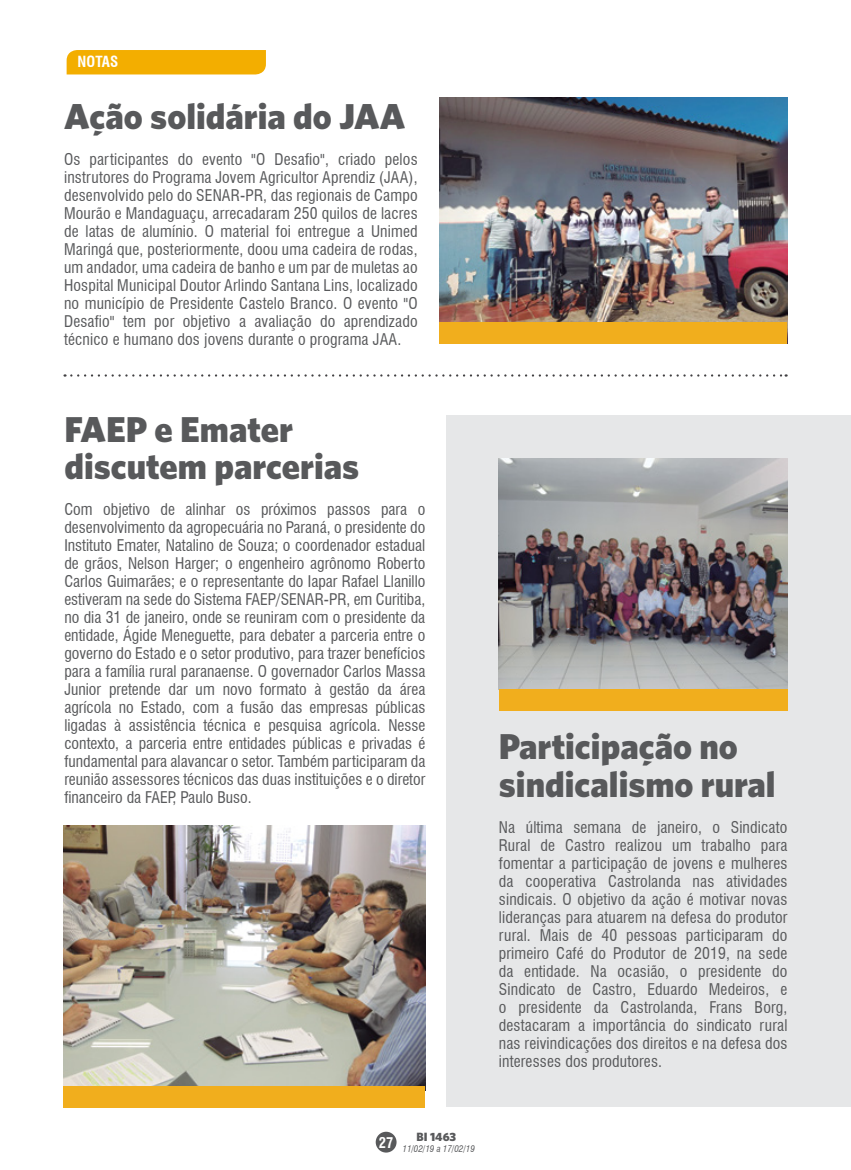
<style>
.page{position:relative;width:851px;height:1170px;background:#fff}
.page>*{position:absolute;margin:0;border:0;box-sizing:border-box;transform-origin:0 0}
.t1{font:900 36px/37.5px "Whitney HTF";color:#58595b}
.t2{font:condensed 15.75px/18px "Swiss 721 BT";letter-spacing:.01em;color:#58595b;text-align:justify}
.t3{font:700 condensed 15px "Swiss 721 BT";color:#fff}
.t4{font:700 condensed 14.4px "Swiss 721 BT";color:#fff}
.t5{font:900 12px "Whitney HTF";color:#58595b}
.t6{font:italic condensed 9px "Swiss 721 BT";color:#58595b}
</style>
<div class="page">
<div style="left:375px;top:1131px;width:21px;height:21px;background:#58595b;border-radius:50%"></div>
<div style="left:446px;top:415px;width:404px;height:691px;background:#e6e7e8"></div>
<div style="left:67px;top:50px;width:199px;height:24px;background:#f3ae00"></div>
<img style="left:64px;top:825px;width:361px;height:260px">
<div style="left:63px;top:1085px;width:362px;height:22px;background:#f1ae1d"></div>
<svg style="left:71px;top:374px;width:715px;height:2px"></svg>
<img style="left:440px;top:98px;width:347px;height:224px">
<div style="left:439px;top:322px;width:348px;height:22px;background:#f1ae1d"></div>
<img style="left:499px;top:459px;width:288px;height:229px">
<div style="left:499px;top:688px;width:288px;height:22px;background:#f1ae1d"></div>
<p class="t3" style="left:78px;top:53px;width:42px">NOTAS</p>
<h1 class="t1" style="left:64px;top:96px;width:342px">Ação solidária do JAA</h1>
<p class="t2" style="left:64px;top:150px;width:355px">Os participantes do evento "O Desafio", criado pelos instrutores do Programa Jovem Agricultor Aprendiz (JAA), desenvolvido pelo do SENAR-PR, das regionais de Campo Mourão e Mandaguaçu, arrecadaram 250 quilos de lacres de latas de alumínio. O material foi entregue a Unimed Maringá que, posteriormente, doou uma cadeira de rodas, um andador, uma cadeira de banho e um par de muletas ao Hospital Municipal Doutor Arlindo Santana Lins, localizado no município de Presidente Castelo Branco. O evento "O Desafio" tem por objetivo a avaliação do aprendizado técnico e humano dos jovens durante o programa JAA.</p>
<h1 class="t1" style="left:64px;top:409px;width:296px">FAEP e Emater discutem parcerias</h1>
<p class="t2" style="left:64px;top:500px;width:362px">Com objetivo de alinhar os próximos passos para o desenvolvimento da agropecuária no Paraná, o presidente do Instituto Emater, Natalino de Souza; o coordenador estadual de grãos, Nelson Harger; o engenheiro agrônomo Roberto Carlos Guimarães; e o representante do Iapar Rafael Llanillo estiveram na sede do Sistema FAEP/SENAR-PR, em Curitiba, no dia 31 de janeiro, onde se reuniram com o presidente da entidade, Ágide Meneguette, para debater a parceria entre o governo do Estado e o setor produtivo, para trazer benefícios para a família rural paranaense. O governador Carlos Massa Junior pretende dar um novo formato à gestão da área agrícola no Estado, com a fusão das empresas públicas ligadas à assistência técnica e pesquisa agrícola. Nesse contexto, a parceria entre entidades públicas e privadas é fundamental para alavancar o setor. Também participaram da reunião assessores técnicos das duas instituições e o diretor financeiro da FAEP, Paulo Buso.</p>
<h1 class="t1" style="left:499px;top:726px;width:278px">Participação no sindicalismo rural</h1>
<p class="t2" style="left:499px;top:817px;width:290px">Na última semana de janeiro, o Sindicato Rural de Castro realizou um trabalho para fomentar a participação de jovens e mulheres da cooperativa Castrolanda nas atividades sindicais. O objetivo da ação é motivar novas lideranças para atuarem na defesa do produtor rural. Mais de 40 pessoas participaram do primeiro Café do Produtor de 2019, na sede da entidade. Na ocasião, o presidente do Sindicato de Castro, Eduardo Medeiros, e o presidente da Castrolanda, Frans Borg, destacaram a importância do sindicato rural nas reivindicações dos direitos e na defesa dos interesses dos produtores.</p>
<p class="t4" style="left:379px;top:1133px;width:16px">27</p>
<p class="t5" style="left:416px;top:1128px;width:41px">BI 1463</p>
<p class="t6" style="left:402px;top:1143px;width:74px">11/02/19 a 17/02/19</p>
</div>
